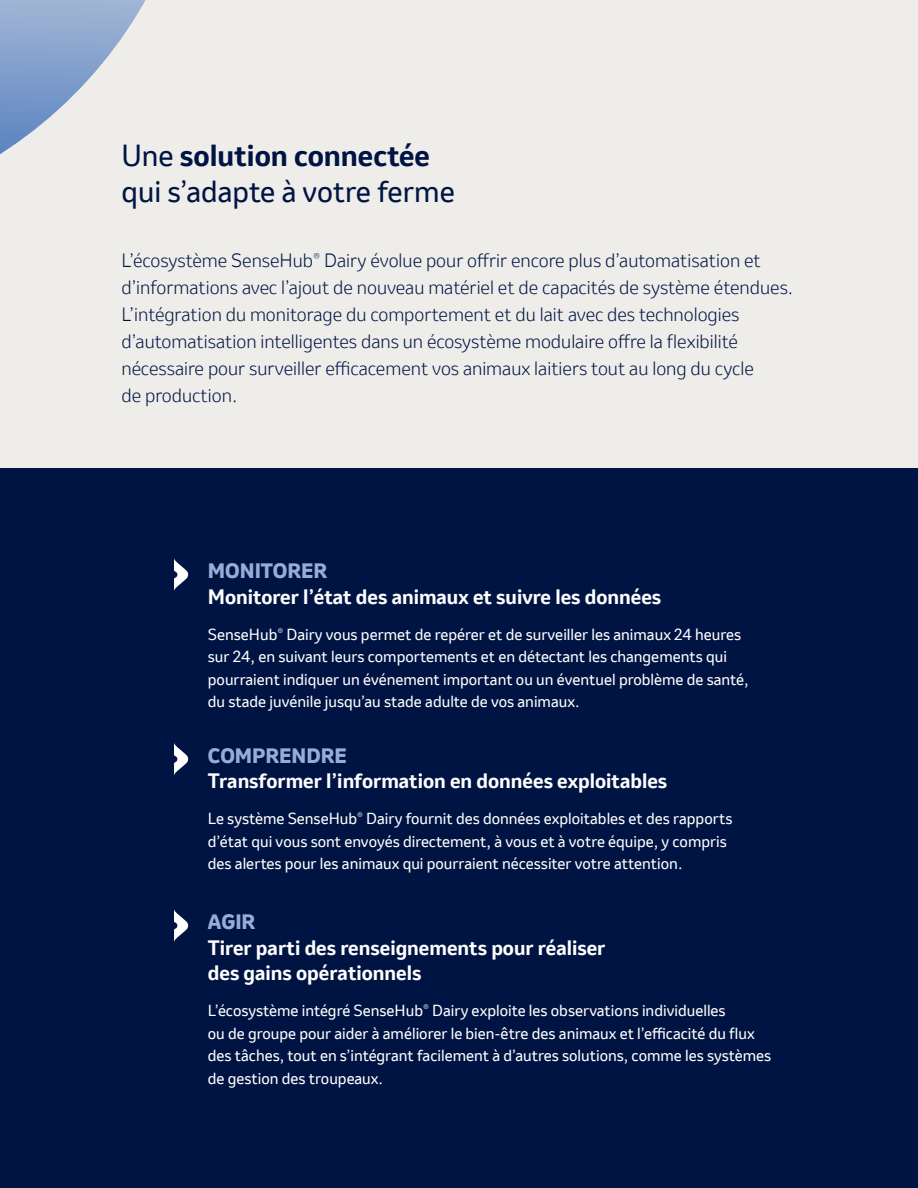
<style>
.page{position:relative;width:918px;height:1188px;background:#fff}
.page>*{position:absolute;margin:0;border:0;box-sizing:border-box;transform-origin:0 0}
.t1{font:28.5px/36px "Invention";color:#001443}
.body{font:700 19.5px/25.5px "Invention";color:#fff}
.body-2{font:800 19.5px "Invention";color:#96add8}
.body-3{font:300 18px/27px "Invention";color:#001443}
.body-4{font:15px/22.5px "Invention";color:#fff}
.s1{font-weight:700}
</style>
<div class="page">
<div style="left:0;top:0;width:918px;height:850px;background:#efedea"></div>
<div style="left:0;top:468px;width:918px;height:720px;background:#001443"></div>
<svg style="left:0;top:0;width:146px;height:154px"></svg>
<svg style="left:174px;top:743px;width:14px;height:32px"></svg>
<svg style="left:174px;top:558px;width:14px;height:33px"></svg>
<svg style="left:174px;top:909px;width:14px;height:33px"></svg>
<p class="t1" style="left:122px;top:137px;width:335px">Une <span class="s1">solution connectée </span>qui s’adapte à votre ferme</p>
<p class="body-3" style="left:122px;top:247px;width:673px">L’écosystème SenseHub<sup>®</sup> Dairy évolue pour offrir encore plus d’automatisation et d’informations avec l’ajout de nouveau matériel et de capacités de système étendues.<br>L’intégration du monitorage du comportement et du lait avec des technologies d’automatisation intelligentes dans un écosystème modulaire offre la flexibilité nécessaire pour surveiller efficacement vos animaux laitiers tout au long du cycle<br>de production.</p>
<p class="body-2" style="left:208px;top:557px;width:121px">MONITORER</p>
<p class="body" style="left:208px;top:584px;width:455px">Monitorer l’état des animaux et suivre les données</p>
<p class="body-4" style="left:208px;top:623px;width:542px">SenseHub<sup>®</sup> Dairy vous permet de repérer et de surveiller les animaux 24 heures sur 24, en suivant leurs comportements et en détectant les changements qui pourraient indiquer un événement important ou un éventuel problème de santé, du stade juvénile jusqu’au stade adulte de vos animaux.</p>
<p class="body-2" style="left:208px;top:741px;width:141px">COMPRENDRE</p>
<p class="body" style="left:208px;top:768px;width:461px">Transformer l’information en données exploitables</p>
<p class="body-4" style="left:208px;top:807px;width:526px">Le système SenseHub<sup>®</sup> Dairy fournit des données exploitables et des rapports d’état qui vous sont envoyés directement, à vous et à votre équipe, y compris des alertes pour les animaux qui pourraient nécessiter votre attention.</p>
<p class="body-2" style="left:208px;top:908px;width:49px">AGIR</p>
<p class="body" style="left:208px;top:935px;width:399px">Tirer parti des renseignements pour réaliser des gains opérationnels</p>
<p class="body-4" style="left:208px;top:999px;width:565px">L’écosystème intégré SenseHub<sup>®</sup> Dairy exploite les observations individuelles<br>ou de groupe pour aider à améliorer le bien-être des animaux et l’efficacité du flux des tâches, tout en s’intégrant facilement à d’autres solutions, comme les systèmes de gestion des troupeaux.</p>
</div>
